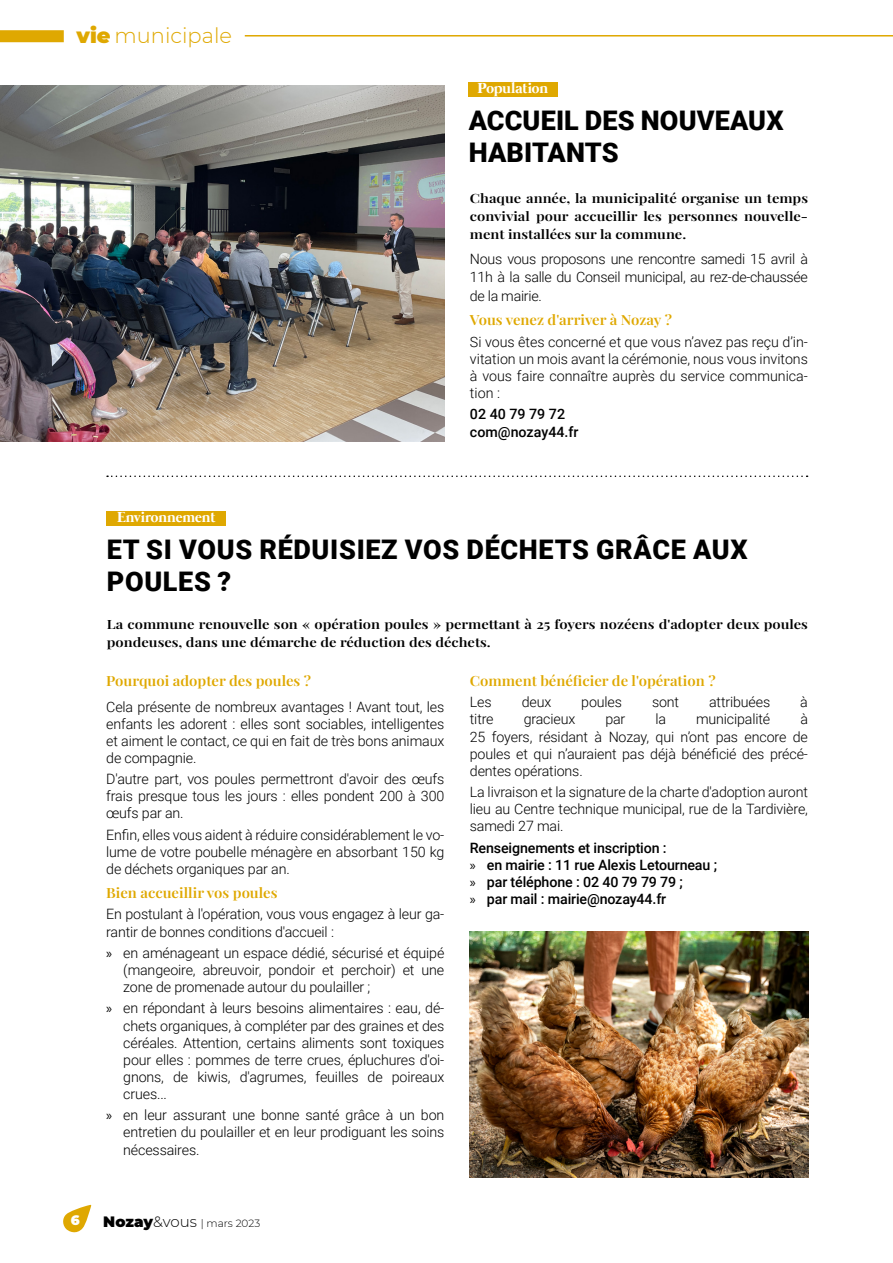
<style>
.page{position:relative;width:893px;height:1263px;background:#fff}
.page>*{position:absolute;margin:0;border:0;box-sizing:border-box;transform-origin:0 0}
.t1{font:900 27px/32.4px "Roboto";letter-spacing:.02em;color:#000}
.t2{font:300 21px "Montserrat";color:#dfa801}
.t3{font:700 15px "Mermaid";color:#fff}
.t4{font:300 14.25px/17.1px "Roboto";letter-spacing:-.01em;color:#000;text-align:justify}
.t5{font:500 14.25px/17.1px "Roboto";letter-spacing:-.01em;color:#000}
.t6{font:600 14.1px "Playfair Display";color:#dfa801;scale:1.06 1}
.t7{font:900 13.5px "Montserrat";color:#fff}
.t8{font:600 12.75px/18px "Playfair Display";color:#000;text-align:justify;scale:1.15 1}
.t9{font:300 10.5px "Montserrat";color:#000}
.s1{font-weight:900}
.s2{font-family:"Myriad Pro";font-weight:400}
.s3{font-weight:900;font-size:15px}
.s4{font-size:15px}
</style>
<div class="page">
<div style="left:0;top:30px;width:64px;height:12px;background:#dfa801"></div>
<hr style="left:245px;top:35px;width:648px;height:2px;background:#dfa801">
<svg style="left:63px;top:1205px;width:28px;height:28px"></svg>
<div style="left:107px;top:511px;width:119px;height:15px;background:#dfa801"></div>
<img style="left:470px;top:931px;width:338px;height:247px">
<div style="left:468px;top:82px;width:89px;height:15px;background:#dfa801"></div>
<img style="left:0;top:85px;width:444px;height:356px">
<svg style="left:107px;top:475px;width:701px;height:2px"></svg>
<h2 class="t2" style="left:77px;top:21px;width:157px"><span class="s1">vie</span> municipale</h2>
<p class="t3" style="left:117px;top:509px;width:100px">Environnement</p>
<p class="t3" style="left:478px;top:80px;width:72px">Population</p>
<h1 class="t1" style="left:469px;top:103px;width:316px">ACCUEIL DES NOUVEAUX<br>HABITANTS</h1>
<p class="t8" style="left:470px;top:188px;width:295px">Chaque année, la municipalité organise un temps convivial pour accueillir les personnes nouvelle&shy;ment installées sur la commune.</p>
<p class="t4" style="left:470px;top:250px;width:340px">Nous vous proposons une rencontre samedi 15 avril à<br>11h à la salle du Conseil municipal, au rez-de-chaussée</p>
<p class="t4" style="left:470px;top:287px;width:73px">de la mairie.</p>
<p class="t6" style="left:470px;top:309px;width:192px">Vous venez d'arriver à Nozay ?</p>
<p class="t4" style="left:470px;top:333px;width:340px">Si vous êtes concerné et que vous n’avez pas reçu d’in&shy;vitation un mois avant la cérémonie, nous vous invitons à vous faire connaître auprès du service communica&shy;tion :</p>
<p class="t5" style="left:470px;top:405px;width:110px">02 40 79 79 72 com@nozay44.fr</p>
<h1 class="t1" style="left:107px;top:532px;width:642px">ET SI VOUS RÉDUISIEZ VOS DÉCHETS GRÂCE AUX<br>POULES ?</h1>
<p class="t8" style="left:107px;top:614px;width:611px">La commune renouvelle son « opération poules » permettant à 25 foyers nozéens d'adopter deux poules pondeuses, dans une démarche de réduction des déchets.</p>
<p class="t6" style="left:106px;top:670px;width:195px">Pourquoi adopter des poules ?</p>
<p class="t4" style="left:106px;top:697px;width:340px">Cela présente de nombreux avantages ! Avant tout, les enfants les adorent : elles sont sociables, intelligentes et aiment le contact, ce qui en fait de très bons animaux de compagnie.</p>
<p class="t4" style="left:106px;top:770px;width:340px">D'autre part, vos poules permettront d'avoir des œufs frais presque tous les jours : elles pondent 200 à 300 œufs par an.</p>
<p class="t4" style="left:106px;top:826px;width:340px">Enfin, elles vous aident à réduire considérablement le vo&shy;lume de votre poubelle ménagère en absorbant 150 kg de déchets organiques par an.</p>
<p class="t6" style="left:106px;top:882px;width:163px">Bien accueillir vos poules</p>
<p class="t4" style="left:106px;top:905px;width:340px">En postulant à l'opération, vous vous engagez à leur ga&shy;rantir de bonnes conditions d'accueil :</p>
<p class="t4" style="left:123px;top:944px;width:323px;text-indent:-17px"><span class="s2">»</span> en aménageant un espace dédié, sécurisé et équipé (mangeoire, abreuvoir, pondoir et perchoir) et une zone de promenade autour du poulailler ;</p>
<p class="t4" style="left:123px;top:999px;width:323px;text-indent:-17px"><span class="s2">»</span> en répondant à leurs besoins alimentaires : eau, dé&shy;chets organiques, à compléter par des graines et des céréales. Attention, certains aliments sont toxiques pour elles : pommes de terre crues, épluchures d'oi&shy;gnons, de kiwis, d'agrumes, feuilles de poireaux crues...</p>
<p class="t4" style="left:123px;top:1106px;width:323px;text-indent:-17px"><span class="s2">»</span> en leur assurant une bonne santé grâce à un bon entretien du poulailler et en leur prodiguant les soins nécessaires.</p>
<p class="t7" style="left:71px;top:1210px;width:10px">6</p>
<p class="t9" style="left:103px;top:1216px;width:158px"><span class="s3">Nozay</span><span class="s4">&amp;vous</span> | mars 2023</p>
<p class="t6" style="left:470px;top:670px;width:233px">Comment bénéficier de l'opération ?</p>
<p class="t4" style="left:470px;top:693px;width:23px">Les</p>
<p class="t4" style="left:522px;top:693px;width:31px">deux</p>
<p class="t4" style="left:581px;top:693px;width:42px">poules</p>
<p class="t4" style="left:652px;top:693px;width:29px">sont</p>
<p class="t4" style="left:709px;top:693px;width:63px">attribuées</p>
<p class="t4" style="left:800px;top:693px;width:9px">à</p>
<p class="t4" style="left:470px;top:710px;width:25px">titre</p>
<p class="t4" style="left:524px;top:710px;width:53px">gracieux</p>
<p class="t4" style="left:605px;top:710px;width:22px">par</p>
<p class="t4" style="left:655px;top:710px;width:12px">la</p>
<p class="t4" style="left:696px;top:710px;width:76px">municipalité</p>
<p class="t4" style="left:470px;top:710px;width:340px;text-indent:330px">à 25 foyers, résidant à Nozay, qui n’ont pas encore de poules et qui n’auraient pas déjà bénéficié des précé&shy;dentes opérations.</p>
<p class="t4" style="left:470px;top:783px;width:340px">La livraison et la signature de la charte d'adoption auront lieu au Centre technique municipal, rue de la Tardivière, samedi 27 mai.</p>
<p class="t5" style="left:470px;top:838px;width:249px">Renseignements et inscription :<br><span class="s2">»</span> en mairie : 11 rue Alexis Letourneau ; <span class="s2">»</span> par téléphone : 02 40 79 79 79 ;<br><span class="s2">»</span> par mail : mairie@nozay44.fr</p>
</div>
